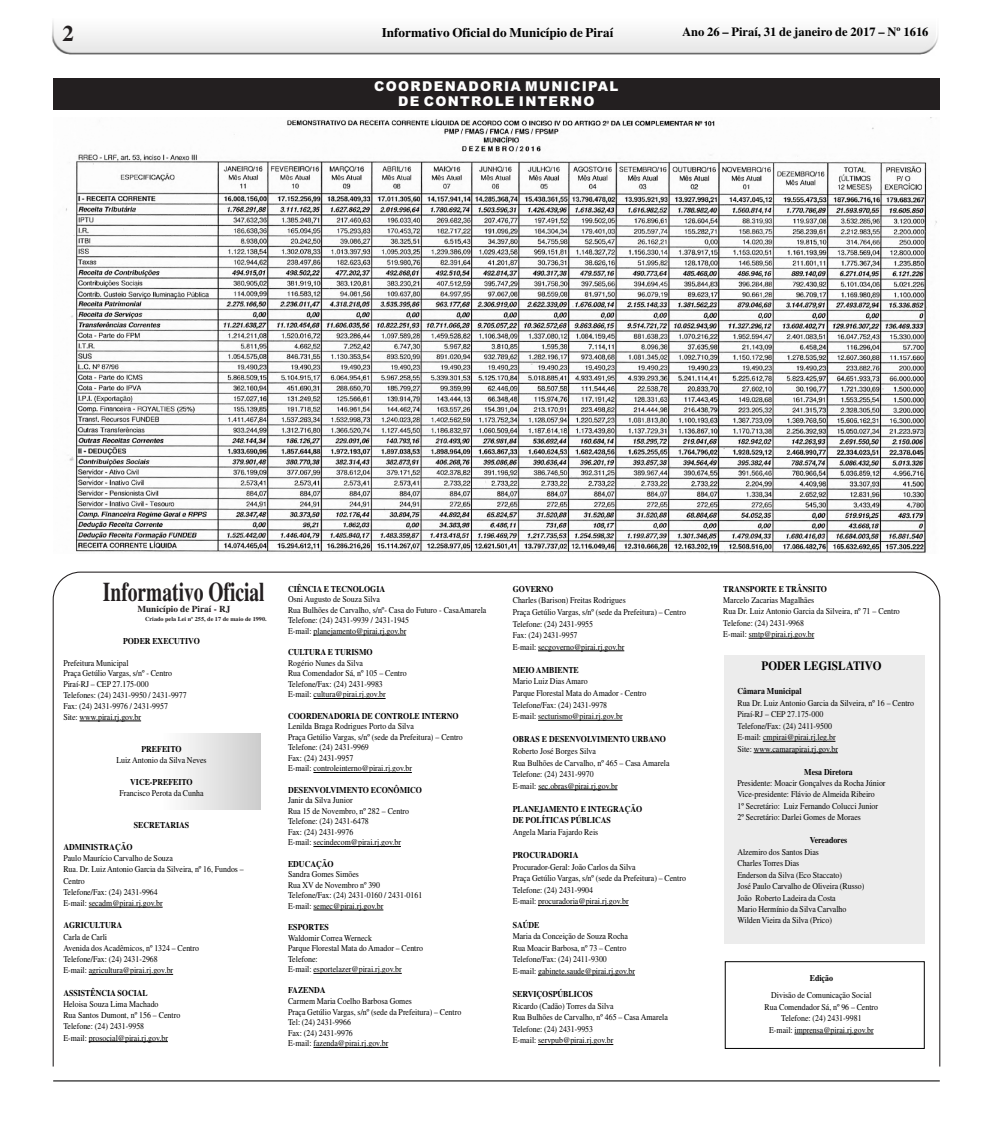
<style>
.page{position:relative;width:993px;height:1127px;background:#fff}
.page>*{position:absolute;margin:0;border:0;box-sizing:border-box;transform-origin:0 0}
.t1{font:700 26.75px "Times New Roman";color:#231f20;scale:.73 1}
.t2{font:700 22.5px "Times New Roman";color:#231f20}
.t3{font:900 13.5px/14.8px "Arial";letter-spacing:.095em;color:#fff;text-align:center}
.t4{font:700 13.12px "Times New Roman";color:#000}
.t5{font:700 12.62px "Times New Roman";color:#000;scale:.89 1}
.t6{font:700 12.5px "Times New Roman";color:#000}
.t7{font:700 9px "Times New Roman";color:#231f20}
.t8{font:8.75px/10.6px "Times New Roman";color:#000;scale:.89 1}
.t9{font:700 8.75px/11.6px "Times New Roman";color:#000;scale:.89 1}
.t10{font:700 6px "Times New Roman";color:#231f20;scale:1.04 1}
</style>
<div class="page">
<img style="left:52px;top:22px;width:886px;height:33px">
<hr style="left:53px;top:1080px;width:886px;height:1px;background:#000">
<img style="left:66px;top:117px;width:871px;height:437px">
<svg style="left:53px;top:571px;width:887px;height:495px"></svg>
<div style="left:53px;top:78px;width:886px;height:32px;background:#231f20"></div>
<h2 class="t2" style="left:62px;top:26px;width:13px">2</h2>
<h3 class="t4" style="left:382px;top:28px;width:233px">Informativo Oficial do Município de Piraí</h3>
<h3 class="t6" style="left:681px;top:28px;width:248px">Ano 26 – Piraí, 31 de janeiro de 2017 – Nº 1616</h3>
<h3 class="t3" style="left:374px;top:81px;width:245px">COORDENADORIA MUNICIPAL<br>DE CONTROLE INTERNO</h3>
<h1 class="t1" style="left:103px;top:583px;width:223px">Informativo Oficial</h1>
<p class="t7" style="left:137px;top:606px;width:94px">Município de Piraí - RJ</p>
<p class="t10" style="left:145px;top:616px;width:118px">Criado pela Lei nº 255, de 17 de maio de 1990.</p>
<p class="t9" style="left:123px;top:636px;width:88px">PODER EXECUTIVO</p>
<p class="t8" style="left:63px;top:658px;width:140px">Prefeitura Municipal<br>Praça Getúlio Vargas, s/nº - Centro<br>Piraí-RJ – CEP 27.175-000<br>Telefones: (24) 2431-9950 / 2431-9977<br>Fax: (24) 2431-9976 / 2431-9957<br>Site: www.pirai.rj.gov.br</p>
<p class="t9" style="left:141px;top:744px;width:47px">PREFEITO</p>
<p class="t8" style="left:116px;top:756px;width:103px">Luiz Antonio da Silva Neves</p>
<p class="t9" style="left:130px;top:777px;width:72px">VICE-PREFEITO</p>
<p class="t8" style="left:119px;top:788px;width:96px">Francisco Perota da Cunha</p>
<p class="t9" style="left:134px;top:820px;width:64px">SECRETARIAS</p>
<p class="t9" style="left:63px;top:842px;width:79px">ADMINISTRAÇÃO</p>
<p class="t8" style="left:63px;top:853px;width:204px;line-height:11.2px">Paulo Maurício Carvalho de Souza<br>Rua. Dr. Luiz Antonio Garcia da Silveira, nº 16, Fundos –<br>Centro<br>Telefone/Fax: (24) 2431-9964<br>E-mail: secadm@pirai.rj.gov.br</p>
<p class="t9" style="left:63px;top:920px;width:68px">AGRICULTURA</p>
<p class="t8" style="left:63px;top:932px;width:154px;line-height:11.2px">Carla de Carli<br>Avenida dos Acadêmicos, nº 1324 – Centro<br>Telefone/Fax: (24) 2431-2968<br>E-mail: agricultura@pirai.rj.gov.br</p>
<p class="t9" style="left:63px;top:988px;width:96px">ASSISTÊNCIA SOCIAL</p>
<p class="t8" style="left:63px;top:999px;width:133px;line-height:11.2px">Heloisa Souza Lima Machado<br>Rua Santos Dumont, nº 156 – Centro<br>Telefone: (24) 2431-9958<br>E-mail: prosocial@pirai.rj.gov.br</p>
<p class="t9" style="left:288px;top:584px;width:111px">CIÊNCIA E TECNOLOGIA</p>
<p class="t8" style="left:288px;top:595px;width:224px">Osni Augusto de Souza Silva<br>Rua Bulhões de Carvalho, s/nº- Casa do Futuro - Casa Amarela Telefone: (24) 2431-9939 / 2431-1945<br>E-mail: planejamento@pirai.rj.gov.br</p>
<p class="t9" style="left:288px;top:647px;width:96px">CULTURA E TURISMO</p>
<p class="t8" style="left:288px;top:658px;width:135px">Rogério Nunes da Silva<br>Rua Comendador Sá, nº 105 – Centro<br>Telefone/Fax: (24) 2431-9983<br>E-mail: cultura@pirai.rj.gov.br</p>
<p class="t9" style="left:288px;top:711px;width:193px">COORDENADORIA DE CONTROLE INTERNO</p>
<p class="t8" style="left:288px;top:722px;width:198px">Lenilda Braga Rodrigues Porto da Silva<br>Praça Getúlio Vargas, s/nº (sede da Prefeitura) – Centro Telefone: (24) 2431-9969<br>Fax: (24) 2431-9957<br>E-mail: controleinterno@pirai.rj.gov.br</p>
<p class="t9" style="left:288px;top:785px;width:152px">DESENVOLVIMENTO ECONÔMICO</p>
<p class="t8" style="left:288px;top:796px;width:137px">Janir da Silva Junior<br>Rua 15 de Novembro, nº 282 – Centro<br>Telefone: (24) 2431-6478<br>Fax: (24) 2431-9976<br>E-mail: secindecom@pirai.rj.gov.br</p>
<p class="t9" style="left:288px;top:859px;width:53px">EDUCAÇÃO</p>
<p class="t8" style="left:288px;top:870px;width:152px">Sandra Gomes Simões<br>Rua XV de Novembro nº 390<br>Telefone/Fax: (24) 2431-0160 / 2431-0161<br>E-mail: semec@pirai.rj.gov.br</p>
<p class="t9" style="left:288px;top:922px;width:47px">ESPORTES</p>
<p class="t8" style="left:288px;top:933px;width:153px">Waldomir Correa Werneck<br>Parque Florestal Mata do Amador – Centro<br>Telefone:<br>E-mail: esportelazer@pirai.rj.gov.br</p>
<p class="t9" style="left:288px;top:985px;width:44px">FAZENDA</p>
<p class="t8" style="left:288px;top:996px;width:196px">Carmem Maria Coelho Barbosa Gomes<br>Praça Getúlio Vargas, s/nº (sede da Prefeitura) – Centro Tel: (24) 2431-9966<br>Fax: (24) 2431-9976<br>E-mail: fazenda@pirai.rj.gov.br</p>
<p class="t9" style="left:512px;top:584px;width:47px">GOVERNO</p>
<p class="t8" style="left:512px;top:595px;width:196px;line-height:11.6px">Charles (Barison) Freitas Rodrigues<br>Praça Getúlio Vargas, s/nº (sede da Prefeitura) – Centro Telefone: (24) 2431-9955<br>Fax: (24) 2431-9957<br>E-mail: secgoverno@pirai.rj.gov.br</p>
<p class="t9" style="left:512px;top:665px;width:76px">MEIO AMBIENTE</p>
<p class="t8" style="left:512px;top:676px;width:152px;line-height:11.6px">Mario Luiz Dias Amaro<br>Parque Florestal Mata do Amador - Centro<br>Telefone/Fax: (24) 2431-9978<br>E-mail: secturismo@pirai.rj.gov.br</p>
<p class="t9" style="left:512px;top:734px;width:174px">OBRAS E DESENVOLVIMENTO URBANO</p>
<p class="t8" style="left:512px;top:746px;width:178px;line-height:11.6px">Roberto José Borges Silva<br>Rua Bulhões de Carvalho, nº 465 – Casa Amarela Telefone: (24) 2431-9970<br>E-mail: sec.obras@pirai.rj.gov.br</p>
<p class="t9" style="left:512px;top:804px;width:147px">PLANEJAMENTO E INTEGRAÇÃO<br>DE POLÍTICAS PÚBLICAS</p>
<p class="t8" style="left:512px;top:827px;width:98px">Angela Maria Fajardo Reis</p>
<p class="t9" style="left:512px;top:850px;width:75px">PROCURADORIA</p>
<p class="t8" style="left:512px;top:862px;width:196px;line-height:11.6px">Procurador-Geral: João Carlos da Silva<br>Praça Getúlio Vargas, s/nº (sede da Prefeitura) – Centro Telefone: (24) 2431-9904<br>E-mail: procuradoria@pirai.rj.gov.br</p>
<p class="t9" style="left:512px;top:920px;width:31px">SAÚDE</p>
<p class="t8" style="left:512px;top:931px;width:139px;line-height:11.6px">Maria da Conceição de Souza Rocha Rua Moacir Barbosa, nº 73 – Centro Telefone/Fax: (24) 2411-9300<br>E-mail: gabinete.saude@pirai.rj.gov.br</p>
<p class="t9" style="left:512px;top:989px;width:92px">SERVIÇOSPÚBLICOS</p>
<p class="t8" style="left:512px;top:1001px;width:176px;line-height:11.6px">Ricardo (Cadão) Torres da Silva<br>Rua Bulhões de Carvalho, nº 465 – Casa Amarela Telefone: (24) 2431-9953<br>E-mail: servpub@pirai.rj.gov.br</p>
<p class="t9" style="left:723px;top:584px;width:118px">TRANSPORTE E TRÂNSITO</p>
<p class="t8" style="left:723px;top:595px;width:200px;line-height:11.4px">Marcelo Zacarias Magalhães<br>Rua Dr. Luiz Antonio Garcia da Silveira, nº 71 – Centro Telefone: (24) 2431-9968<br>E-mail: smtp@pirai.rj.gov.br</p>
<h3 class="t5" style="left:761px;top:661px;width:136px">PODER LEGISLATIVO</h3>
<p class="t9" style="left:737px;top:686px;width:74px">Câmara Municipal</p>
<p class="t8" style="left:737px;top:698px;width:200px;line-height:11.5px">Rua Dr. Luiz Antonio Garcia da Silveira, nº 16 – Centro Piraí-RJ – CEP 27.175-000<br>Telefone/Fax: (24) 2411-9500<br>E-mail: cmpirai@pirai.rj.leg.br<br>Site: www.camarapirai.rj.gov.br</p>
<p class="t9" style="left:804px;top:767px;width:56px">Mesa Diretora</p>
<p class="t8" style="left:737px;top:778px;width:168px;line-height:11.5px">Presidente: Moacir Gonçalves da Rocha Júnior Vice-presidente: Flávio de Almeida Ribeiro<br>1º Secretário: Luiz Fernando Colucci Junior 2º Secretário: Darlei Gomes de Moraes</p>
<p class="t9" style="left:809px;top:835px;width:44px">Vereadores</p>
<p class="t8" style="left:737px;top:847px;width:144px;line-height:11.5px">Alzemiro dos Santos Dias<br>Charles Torres Dias<br>Enderson da Silva (Eco Staccato)<br>José Paulo Carvalho de Oliveira (Russo)<br>João Roberto Ladeira da Costa<br>Mario Hermínio da Silva Carvalho<br>Wilden Vieira da Silva (Prico)</p>
<p class="t9" style="left:809px;top:973px;width:28px">Edição</p>
<p class="t8" style="left:764px;top:991px;width:129px;line-height:11.5px;text-align:center">Divisão de Comunicação Social<br>Rua Comendador Sá, nº 96 – Centro<br>Telefone: (24) 2431-9981<br>E-mail: imprensa@pirai.rj.gov.br</p>
</div>
